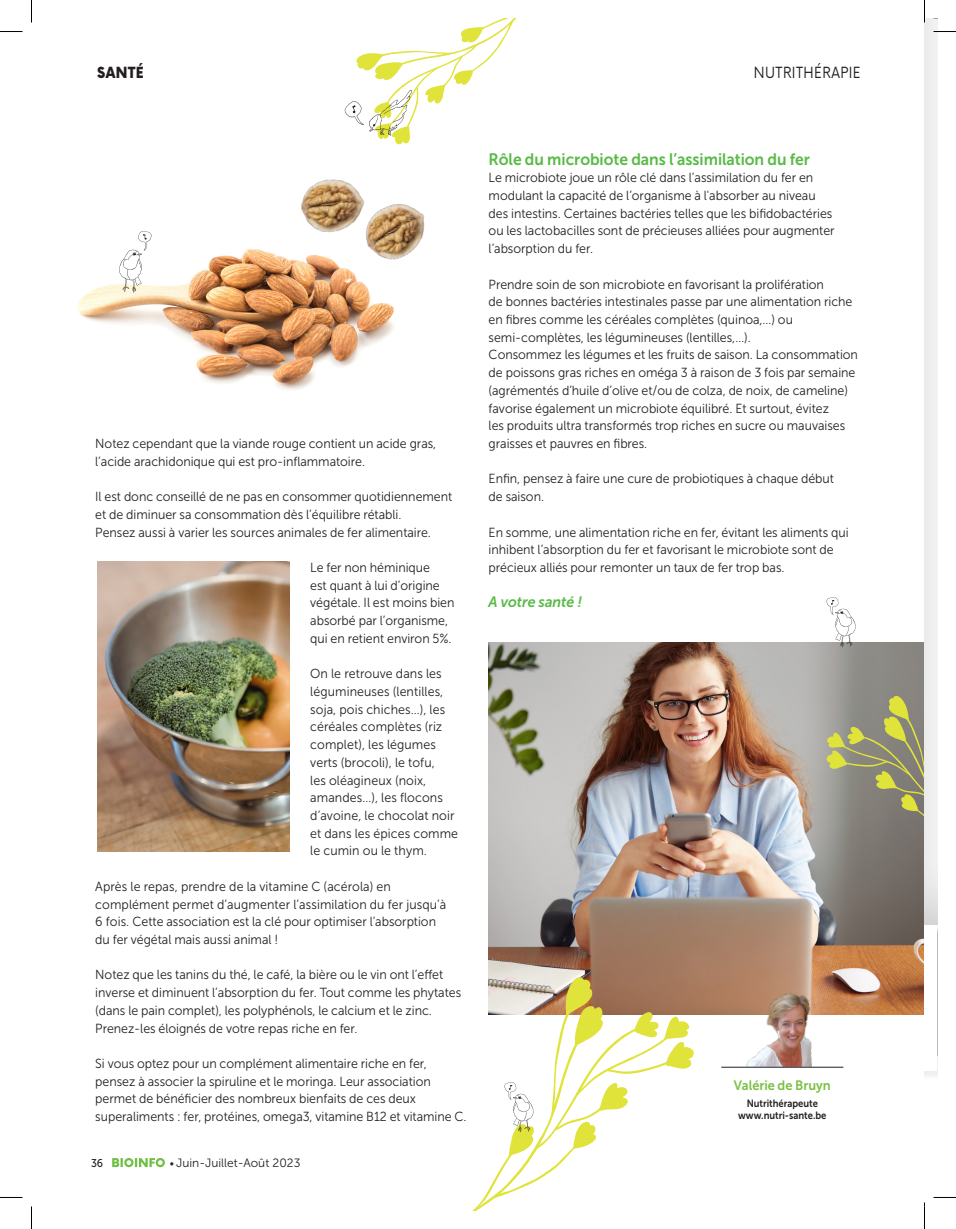
<style>
.page{position:relative;width:956px;height:1229px;background:#fff}
.page>*{position:absolute;margin:0;border:0;box-sizing:border-box;transform-origin:0 0}
.t1{font:16.5px "Museo Sans 700";color:#59ba47;scale:.95 1}
.t2{font:15px "Now";letter-spacing:.035em;color:#231f20;scale:.9 1}
.t3{font:italic 15px "Museo Sans 700";color:#59ba47;scale:.95 1}
.t4{font:900 15px "Now";letter-spacing:.035em;color:#231f20;scale:.9 1}
.t5{font:13.5px "Museo Sans 700";color:#79c142;scale:.95 1}
.t6{font:13.2px/17.7px "Museo Sans 300";letter-spacing:-.005em;color:#231f20;scale:.95 1}
.t7{font:12px "Museo Sans 300";color:#231f20}
.t8{font:10.5px/12.6px "Museo Sans 700";color:#231f20;text-align:center;scale:.9 1}
.s1{font-family:"Museo Sans 500";font-size:11.25px}
.s2{font-family:"Now";font-weight:900;color:#fff}
.s3{font-family:"Museo Sans 500";font-size:9px}
</style>
<div class="page">
<img style="left:97px;top:561px;width:192px;height:290px">
<svg style="left:345px;top:19px;width:171px;height:125px"></svg>
<img style="left:78px;top:235px;width:316px;height:155px">
<img style="left:489px;top:642px;width:337px;height:372px">
<svg style="left:474px;top:976px;width:220px;height:233px"></svg>
<img style="left:290px;top:179px;width:55px;height:84px">
<img style="left:345px;top:182px;width:80px;height:108px">
<svg style="left:119px;top:231px;width:32px;height:61px"></svg>
<img style="left:726px;top:975px;width:100px;height:91px">
<hr style="left:721px;top:1066px;width:122px;height:1px;background:#231f20">
<svg style="left:0;top:31px;width:22px;height:1px"></svg>
<svg style="left:933px;top:1197px;width:23px;height:1px"></svg>
<svg style="left:31px;top:0;width:1px;height:23px"></svg>
<svg style="left:31px;top:1206px;width:1px;height:22px"></svg>
<svg style="left:826px;top:0;width:130px;height:1076px"></svg>
<svg style="left:924px;top:1202px;width:1px;height:26px"></svg>
<p class="t4" style="left:97px;top:62px;width:53px">SANTÉ</p>
<p class="t2" style="left:754px;top:61px;width:120px">NUTRITHÉRAPIE</p>
<p class="t6" style="left:95px;top:434px;width:360px">Notez cependant que la viande rouge contient un acide gras, l’acide arachidonique qui est pro-inflammatoire.</p>
<p class="t6" style="left:95px;top:487px;width:377px">Il est donc conseillé de ne pas en consommer quotidiennement et de diminuer sa consommation dès l’équilibre rétabli.<br>Pensez aussi à varier les sources animales de fer alimentaire.</p>
<p class="t6" style="left:310px;top:558px;width:153px">Le fer non héminique<br>est quant à lui d’origine végétale. Il est moins bien absorbé par l’organisme, qui en retient environ 5%.</p>
<p class="t6" style="left:310px;top:664px;width:157px">On le retrouve dans les légumineuses (lentilles, soja, pois chiches…), les céréales complètes (riz complet), les légumes verts (brocoli), le tofu,<br>les oléagineux (noix, amandes…), les flocons d’avoine, le chocolat noir et dans les épices comme le cumin ou le thym.</p>
<p class="t6" style="left:95px;top:877px;width:371px">Après le repas, prendre de la vitamine C (acérola) en complément permet d’augmenter l’assimilation du fer jusqu’à 6 fois. Cette association est la clé pour optimiser l’absorption du fer végétal mais aussi animal !</p>
<p class="t6" style="left:95px;top:965px;width:387px">Notez que les tanins du thé, le café, la bière ou le vin ont l’effet inverse et diminuent l’absorption du fer. Tout comme les phytates (dans le pain complet), les polyphénols, le calcium et le zinc.<br>Prenez-les éloignés de votre repas riche en fer.</p>
<p class="t6" style="left:95px;top:1054px;width:392px">Si vous optez pour un complément alimentaire riche en fer, pensez à associer la spiruline et le moringa. Leur association permet de bénéficier des nombreux bienfaits de ces deux superaliments : fer, protéines, omega3, vitamine B12 et vitamine C.</p>
<p class="t7" style="left:91px;top:1156px;width:211px"><span class="s1">36</span> <span class="s2">BIOINFO</span> <span class="s3">∞</span> Juin-Juillet-Août 2023</p>
<p class="t1" style="left:489px;top:149px;width:340px">Rôle du microbiote dans l’assimilation du fer</p>
<p class="t6" style="left:489px;top:169px;width:366px">Le microbiote joue un rôle clé dans l’assimilation du fer en modulant la capacité de l’organisme à l'absorber au niveau des intestins. Certaines bactéries telles que les bifidobactéries ou les lactobacilles sont de précieuses alliées pour augmenter l’absorption du fer.</p>
<p class="t6" style="left:489px;top:275px;width:390px">Prendre soin de son microbiote en favorisant la prolifération<br>de bonnes bactéries intestinales passe par une alimentation riche en fibres comme les céréales complètes (quinoa,…) ou semi-complètes, les légumineuses (lentilles,…).<br>Consommez les légumes et les fruits de saison. La consommation de poissons gras riches en oméga 3 à raison de 3 fois par semaine (agrémentés d’huile d’olive et/ou de colza, de noix, de cameline) favorise également un microbiote équilibré. Et surtout, évitez<br>les produits ultra transformés trop riches en sucre ou mauvaises graisses et pauvres en fibres.</p>
<p class="t6" style="left:489px;top:470px;width:365px">Enfin, pensez à faire une cure de probiotiques à chaque début de saison.</p>
<p class="t6" style="left:489px;top:523px;width:380px">En somme, une alimentation riche en fer, évitant les aliments qui inhibent l’absorption du fer et favorisant le microbiote sont de précieux alliés pour remonter un taux de fer trop bas.</p>
<p class="t3" style="left:489px;top:593px;width:100px">A votre santé !</p>
<p class="t5" style="left:734px;top:1077px;width:103px">Valérie de Bruyn</p>
<p class="t8" style="left:738px;top:1096px;width:100px">Nutrithérapeute www.nutri-sante.be</p>
</div>
